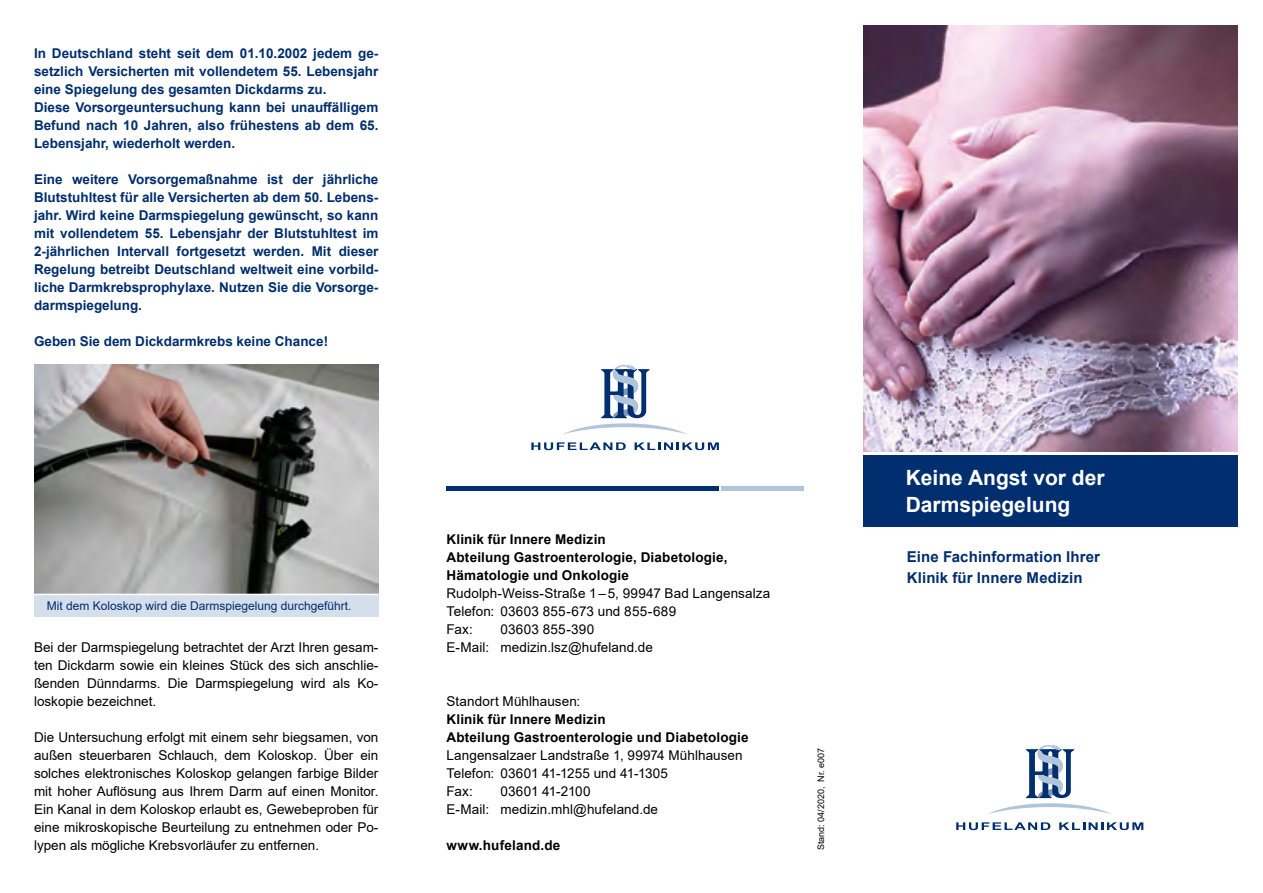
<style>
.page{position:relative;width:1263px;height:893px;background:#fff}
.page>*{position:absolute;margin:0;border:0;box-sizing:border-box;transform-origin:0 0}
.t1{font:700 21px/27px "Arial";color:#fff}
.t2{font:700 15px/21px "Arial";letter-spacing:.01em;color:#002e6e}
.t3{font:13.5px/18px "Arial";letter-spacing:.005em;color:#000}
.t4{font:700 13.5px/18px "Arial";color:#002e6e}
.t5{font:700 13.5px/18px "Arial";letter-spacing:.01em;color:#000}
.t6{font:12px "Arial";color:#002e6e}
.t7{font:9px "Arial";color:#000}
</style>
<div class="page">
<img style="left:34px;top:364px;width:344px;height:230px">
<div style="left:34px;top:595px;width:344px;height:21px;background:#d5deeb"></div>
<img style="left:863px;top:26px;width:374px;height:426px">
<div style="left:863px;top:454px;width:374px;height:72px;background:#002e6e"></div>
<svg style="left:531px;top:442px;width:95px;height:8px"></svg>
<svg style="left:635px;top:442px;width:84px;height:8px"></svg>
<svg style="left:564px;top:365px;width:122px;height:69px"></svg>
<hr style="left:446px;top:486px;width:273px;height:4px;background:#002e6e">
<hr style="left:721px;top:486px;width:83px;height:4px;background:#b0c5dc">
<svg style="left:956px;top:822px;width:94px;height:8px"></svg>
<svg style="left:1059px;top:822px;width:84px;height:8px"></svg>
<svg style="left:988px;top:745px;width:123px;height:69px"></svg>
<p class="t4" style="left:34px;top:45px;width:346px">In Deutschland steht seit dem 01.10.2002 jedem ge&shy;setzlich Versicherten mit vollendetem 55. Lebensjahr eine Spiegelung des gesamten Dickdarms zu.<br>Diese Vorsorgeuntersuchung kann bei unauffälligem Befund nach 10 Jahren, also frühestens ab dem 65.<br>Lebensjahr, wiederholt werden.</p>
<p class="t4" style="left:34px;top:171px;width:346px;text-align:justify">Eine weitere Vorsorgemaßnahme ist der jährliche Blutstuhltest für alle Versicherten ab dem 50. Lebens&shy;jahr. Wird keine Darmspiegelung gewünscht, so kann mit vollendetem 55. Lebensjahr der Blutstuhltest im 2-jährlichen Intervall fortgesetzt werden. Mit dieser Regelung betreibt Deutschland weltweit eine vorbild&shy;liche Darmkrebsprophylaxe. Nutzen Sie die Vorsorge&shy;darmspiegelung.</p>
<p class="t4" style="left:34px;top:333px;width:296px">Geben Sie dem Dickdarmkrebs keine Chance!</p>
<p class="t6" style="left:47px;top:598px;width:306px">Mit dem Koloskop wird die Darmspiegelung durchgeführt.</p>
<p class="t3" style="left:34px;top:639px;width:346px;text-align:justify">Bei der Darmspiegelung betrachtet der Arzt Ihren gesam&shy;ten Dickdarm sowie ein kleines Stück des sich anschlie&shy;ßenden Dünndarms. Die Darmspiegelung wird als Ko&shy;loskopie bezeichnet.</p>
<p class="t3" style="left:34px;top:729px;width:346px;text-align:justify">Die Untersuchung erfolgt mit einem sehr biegsamen, von außen steuerbaren Schlauch, dem Koloskop. Über ein solches elektronisches Koloskop gelangen farbige Bilder mit hoher Auflösung aus Ihrem Darm auf einen Monitor.<br>Ein Kanal in dem Koloskop erlaubt es, Gewebeproben für eine mikroskopische Beurteilung zu entnehmen oder Po&shy;lypen als mögliche Krebsvorläufer zu entfernen.</p>
<p class="t5" style="left:446px;top:531px;width:283px">Klinik für Innere Medizin<br>Abteilung Gastroenterologie, Diabetologie,<br>Hämatologie und Onkologie</p>
<p class="t3" style="left:446px;top:585px;width:325px">Rudolph-Weiss-Straße 1–5, 99947 Bad Langensalza<br>Telefon: 03603 855-673 und 855-689<br>Fax:</p>
<p class="t3" style="left:446px;top:621px;width:208px;text-align:center">03603 855-390<br>E-Mail: medizin.lsz@hufeland.de</p>
<p class="t3" style="left:446px;top:693px;width:135px">Standort Mühlhausen:</p>
<p class="t5" style="left:446px;top:711px;width:304px">Klinik für Innere Medizin<br>Abteilung Gastroenterologie und Diabetologie</p>
<p class="t3" style="left:446px;top:747px;width:298px">Langensalzaer Landstraße 1, 99974 Mühlhausen<br>Telefon: 03601 41-1255 und 41-1305<br>Fax:</p>
<p class="t3" style="left:446px;top:783px;width:213px;text-indent:54px">03601 41-2100<br>E-Mail: medizin.mhl@hufeland.de</p>
<p class="t5" style="left:446px;top:837px;width:115px">www.hufeland.de</p>
<p class="t7" style="left:815px;top:850px;width:104px;rotate:-90deg">Stand: 04/2020, Nr. e007</p>
<h1 class="t1" style="left:906px;top:464px;width:200px">Keine Angst vor der<br>Darmspiegelung</h1>
<p class="t2" style="left:907px;top:547px;width:195px">Eine Fachinformation Ihrer<br>Klinik für Innere Medizin</p>
</div>
